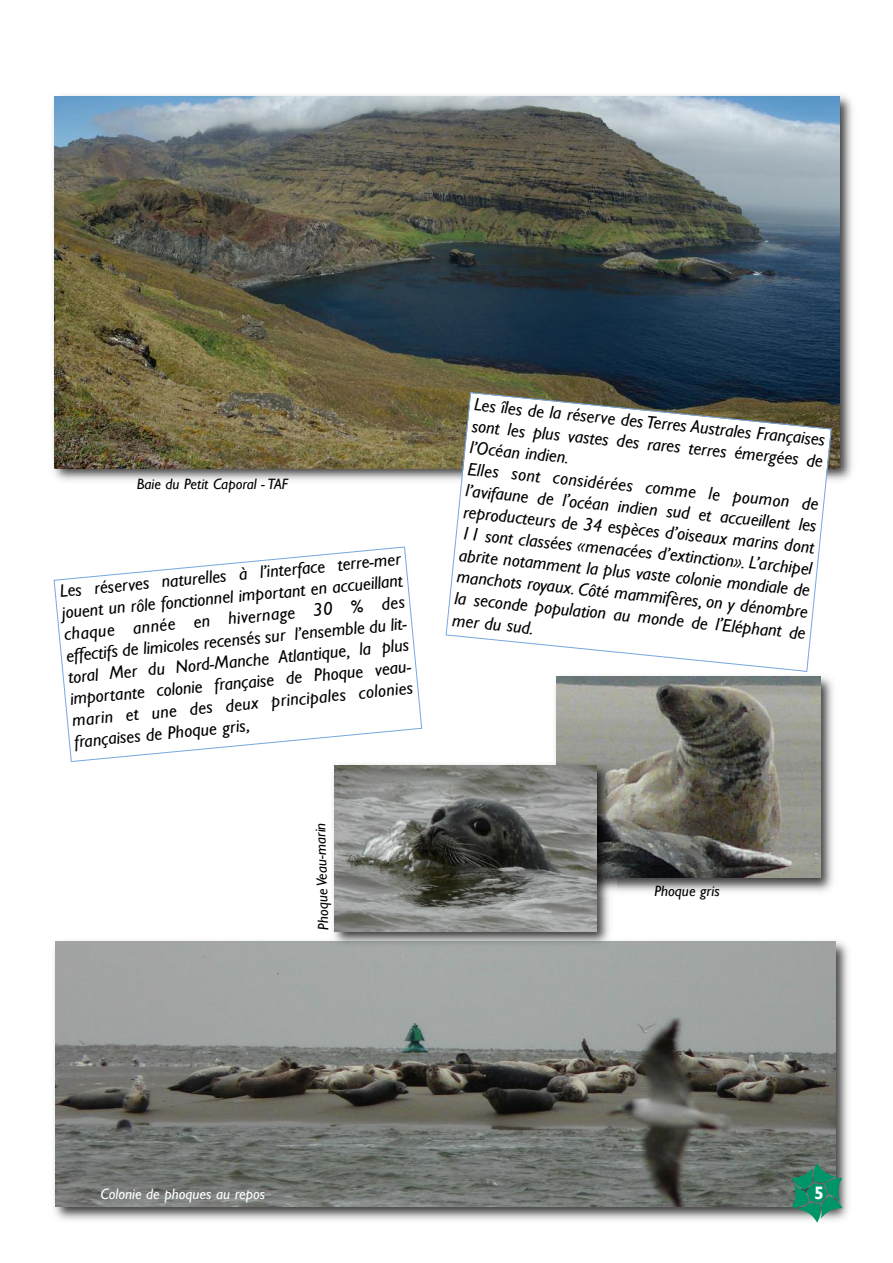
<style>
.page{position:relative;width:893px;height:1263px;background:#fff}
.page>*{position:absolute;margin:0;border:0;box-sizing:border-box;transform-origin:0 0}
.t1{font:italic 18px/21.8px "Gill Sans";color:#000;text-align:justify}
.t2{font:700 18px "Gill Sans";color:#fff}
.t3{font:italic 15px "Gill Sans";color:#000}
.t4{font:italic 15px "Gill Sans";color:#fff}
</style>
<div class="page">
<img style="left:54px;top:941px;width:795px;height:282px">
<img style="left:56px;top:942px;width:780px;height:265px">
<img style="left:53px;top:95px;width:800px;height:386px">
<img style="left:54px;top:96px;width:785px;height:372px">
<svg style="left:791px;top:1163px;width:52px;height:59px;background:#45937b"></svg>
<svg style="left:53px;top:546px;width:369px;height:216px"></svg>
<svg style="left:445px;top:392px;width:387px;height:278px"></svg>
<img style="left:555px;top:670px;width:278px;height:222px">
<svg style="left:790px;top:670px;width:17px;height:2px"></svg>
<img style="left:556px;top:676px;width:264px;height:202px">
<img style="left:327px;top:759px;width:289px;height:192px">
<img style="left:334px;top:765px;width:263px;height:166px">
<p class="t3" style="left:137px;top:475px;width:153px">Baie du Petit Caporal - TAF</p>
<p class="t1" style="left:59px;top:579px;width:345px;rotate:-5deg">Les réserves naturelles à l’interface terre-mer jouent un rôle fonctionnel important en accueillant chaque année en hivernage 30 % des effectifs de limicoles recensés sur l’ensemble du lit&shy;toral Mer du Nord-Manche Atlantique, la plus importante colonie française de Phoque veau&shy;marin et une des deux principales colonies françaises de Phoque gris,</p>
<p class="t3" style="left:315px;top:930px;width:109px;rotate:-92deg">Phoque Veau m- ar ni</p>
<p class="t1" style="left:476px;top:392px;width:355px;text-align:left;rotate:6deg">Les îles de la réserve des Terres Australes Françaises sont les plus vastes des rares terres émergées de l’Océan indien.<br>Elles sont considérées comme le poumon de l’avifaune de l’océan indien sud et accueillent les reproducteurs de 34 espèces d’oiseaux marins dont 11 sont classées «menacées d’extinction». L’archipel abrite notamment la plus vaste colonie mondiale de manchots royaux. Côté mammifères, on y dénombre la seconde population au monde de l’Eléphant de mer du sud.</p>
<p class="t3" style="left:654px;top:882px;width:67px">Phoque gris</p>
<p class="t4" style="left:101px;top:1185px;width:166px">Colonie de phoques au repos</p>
<p class="t2" style="left:814px;top:1183px;width:11px">5</p>
</div>
